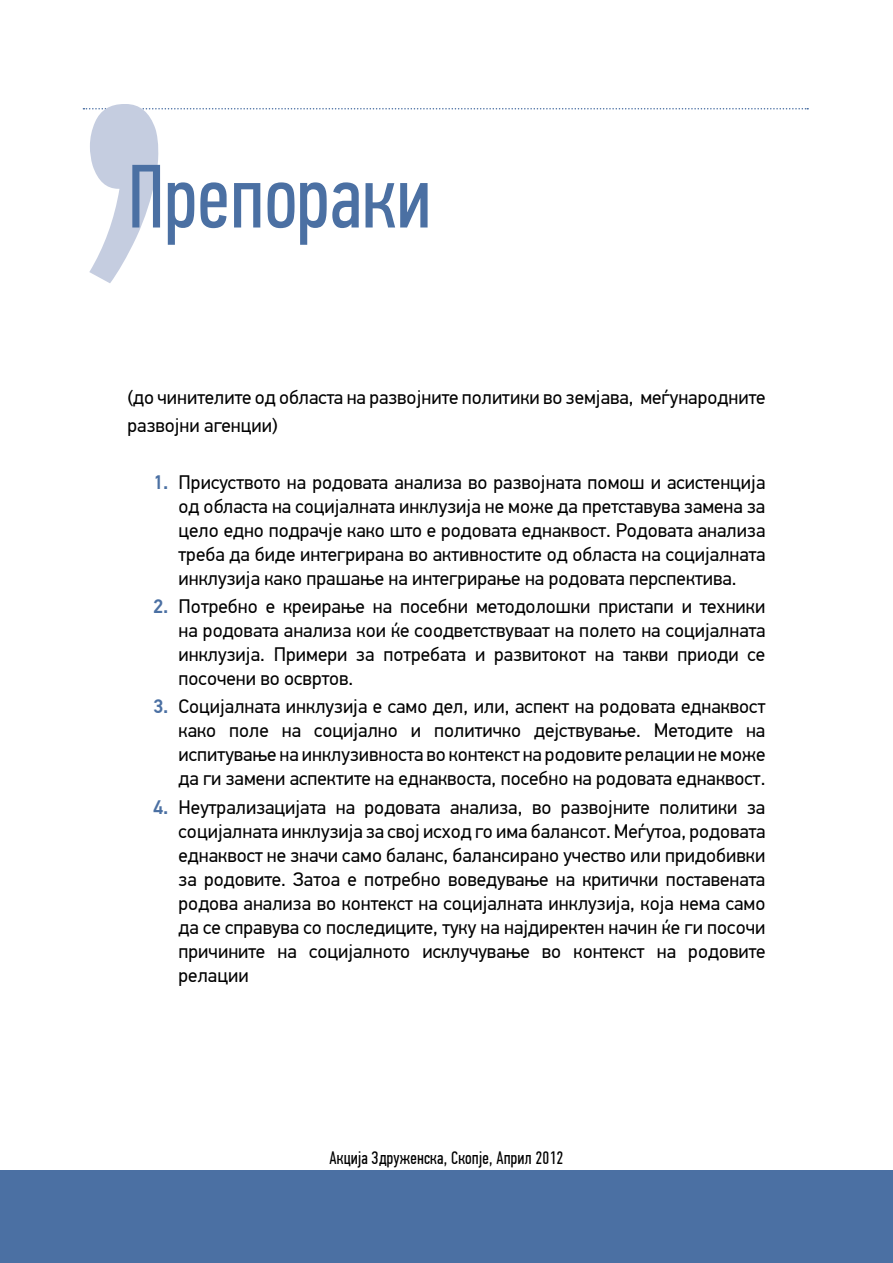
<style>
.page{position:relative;width:893px;height:1263px;background:#fff}
.page>*{position:absolute;margin:0;border:0;box-sizing:border-box;transform-origin:0 0}
.t1{font:90px "PF Din Text Comp Pro";color:#4b70a3}
.t2{font:19.5px/24px "PF1 Din Text Pro";color:#000;text-align:justify}
.t3{font:18px "PF Din Text Comp Pro";letter-spacing:.01em;color:#000}
.s1{font-family:"PF Din Text Pro";font-weight:500;color:#4b70a3}
</style>
<div class="page">
<svg style="left:83px;top:104px;width:725px;height:179px"></svg>
<div style="left:0;top:1171px;width:893px;height:92px;background:#4b70a3"></div>
<h1 class="t1" style="left:128px;top:145px;width:306px">Препораки</h1>
<p class="t2" style="left:128px;top:383px;width:639px;line-height:28.5px">(до чинителите од областа на развојните политики во земјава, меѓународните развојни агенции)</p>
<p class="t2" style="left:179px;top:470px;width:588px;text-indent:-26px"><span class="s1">1.</span> Присуството на родовата анализа во развојната помош и асистенција од областа на социјалната инклузија не може да претставува замена за цело едно подрачје како што е родовата еднаквост. Родовата анализа треба да биде интегрирана во активностите од областа на социјалната инклузија како прашање на интегрирање на родовата перспектива.</p>
<p class="t2" style="left:179px;top:595px;width:588px;text-indent:-26px"><span class="s1">2.</span> Потребно е креирање на посебни методолошки пристапи и техники на родовата анализа кои ќе соодветствуваат на полето на социјалната инклузија. Примери за потребата и развитокот на такви приоди се посочени во освртов.</p>
<p class="t2" style="left:179px;top:695px;width:588px;text-indent:-26px"><span class="s1">3.</span> Социјалната инклузија е само дел, или, аспект на родовата еднаквост како поле на социјално и политичко дејствување. Методите на испитување на инклузивноста во контекст на родовите релации не може да ги замени аспектите на еднаквоста, посебно на родовата еднаквост.</p>
<p class="t2" style="left:179px;top:795px;width:588px;text-indent:-26px"><span class="s1">4.</span> Неутрализацијата на родовата анализа, во развојните политики за социјалната инклузија за свој исход го има балансот. Меѓутоа, родовата еднаквост не значи само баланс, балансирано учество или придобивки за родовите. Затоа е потребно воведување на критички поставената родова анализа во контекст на социјалната инклузија, која нема само да се справува со последиците, туку на најдиректен начин ќе ги посочи причините на социјалното исклучување во контекст на родовите релации</p>
<p class="t3" style="left:330px;top:1147px;width:235px">Акција Здруженска, Скопје, Април 2012</p>
</div>
